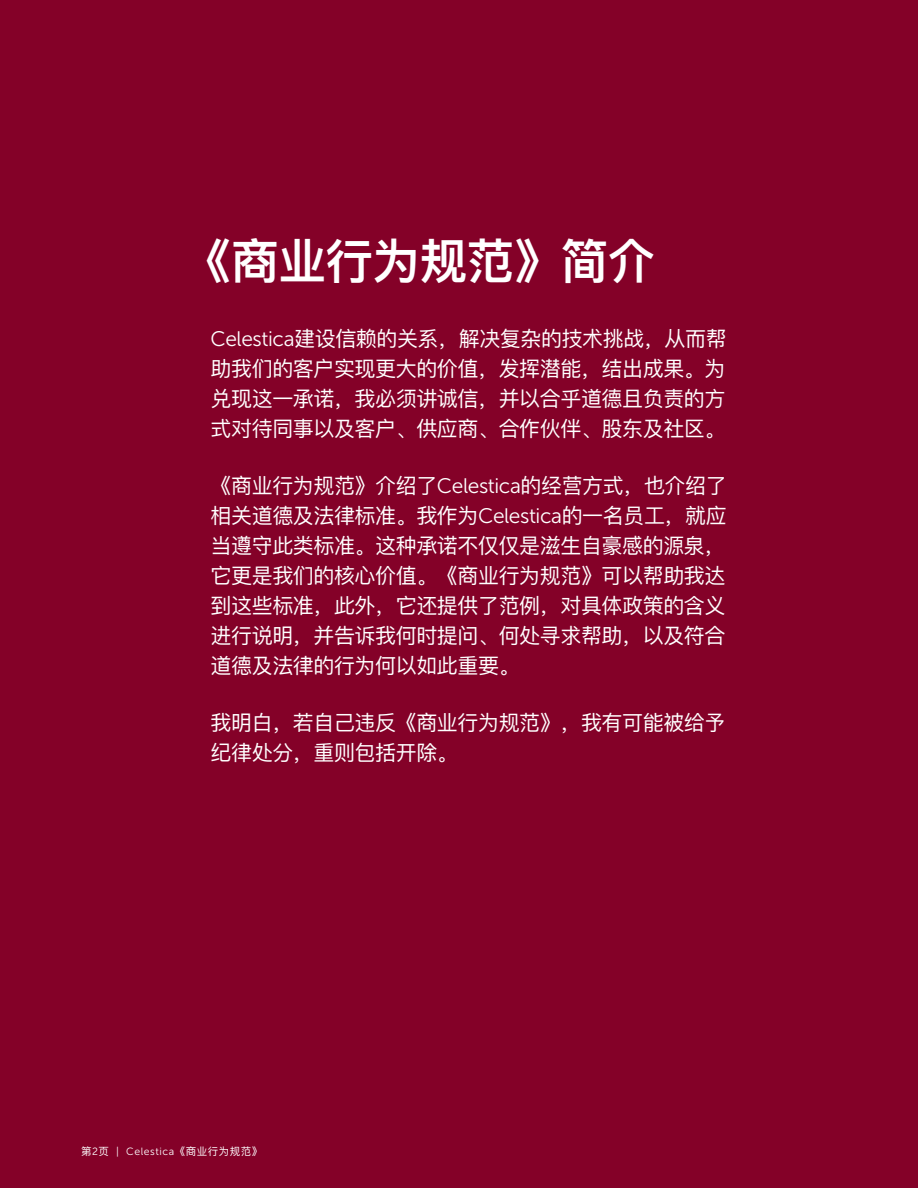
<style>
.page{position:relative;width:918px;height:1188px;background:#840128}
.page>*{position:absolute;margin:0;border:0;box-sizing:border-box;transform-origin:0 0}
.section_main_headi{font:600 48px "Ping Fang SC";letter-spacing:-.02em;color:#fff}
.reversed_intro{font:21px/30px "Ping Fang SC";letter-spacing:-.02em;color:#fff;text-align:justify}
.t1{font:10.5px "Museo Sans 300";letter-spacing:.05em;color:#fff}
.s1{font-family:"Museo Sans 300"}
.s2{font-family:"Ping Fang SC"}
</style>
<div class="page">
<p class="section_main_headi" style="left:184px;top:231px;width:473px">《商业行为规范》简介</p>
<p class="reversed_intro" style="left:211px;top:323px;width:518px"><span class="s1">Celestica</span>建设信赖的关系，解决复杂的技术挑战，从而帮助我们的客户实现更大的价值，发挥潜能，结出成果。为兑现这一承诺，我必须讲诚信，并以合乎道德且负责的方式对待同事以及客户、供应商、合作伙伴、股东及社区。</p>
<p class="reversed_intro" style="left:211px;top:470px;width:518px">《商业行为规范》介绍了<span class="s1">Celestica</span>的经营方式，也介绍了相关道德及法律标准。我作为<span class="s1">Celestica</span>的一名员工，就应当遵守此类标准。这种承诺不仅仅是滋生自豪感的源泉，它更是我们的核心价值。《商业行为规范》可以帮助我达到这些标准，此外，它还提供了范例，对具体政策的含义进行说明，并告诉我何时提问、何处寻求帮助，以及符合道德及法律的行为何以如此重要。</p>
<p class="reversed_intro" style="left:211px;top:707px;width:516px">我明白，若自己违反《商业行为规范》，我有可能被给予纪律处分，重则包括开除。</p>
<p class="t1" style="left:81px;top:1146px;width:183px"><span class="s2">第</span>2<span class="s2">页</span> | Celestica<span class="s2">《商业行为规范》</span></p>
</div>
